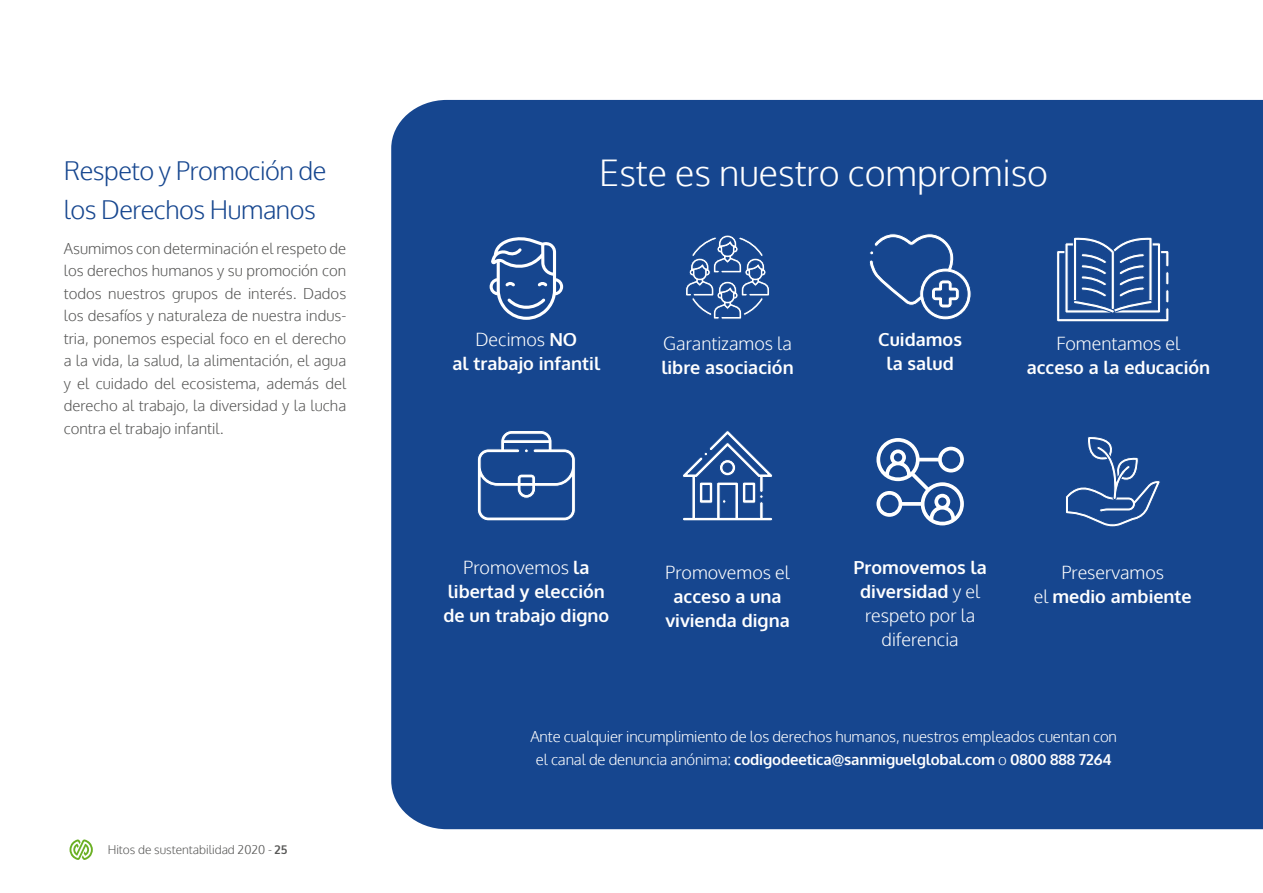
<style>
.page{position:relative;width:1263px;height:893px;background:#fff}
.page>*{position:absolute;margin:0;border:0;box-sizing:border-box;transform-origin:0 0}
.t1{font:300 36px "Oxygen";color:#fff}
.t2{font:300 25.5px/39px "Oxygen";letter-spacing:-.02em;color:#16468f}
.t3{font:700 18px/24px "Oxygen";color:#fff;text-align:center}
.t4{font:300 18px/24px "Oxygen";color:#fff;text-align:center}
.t5{font:300 15px/22.5px "Oxygen";color:#575756;text-align:justify}
.t6{font:300 15px/22.5px "Oxygen";letter-spacing:-.01em;color:#fff;text-align:center}
.t7{font:300 12px "Oxygen";color:#575756}
.s1{font-weight:700}
.s2{font-weight:300}
</style>
<div class="page">
<svg style="left:70px;top:839px;width:23px;height:21px"></svg>
<div style="left:391px;top:100px;width:872px;height:729px;background:#16468f"></div>
<svg style="left:490px;top:236px;width:73px;height:84px"></svg>
<svg style="left:685px;top:235px;width:85px;height:84px;background:#3c64a1"></svg>
<svg style="left:869px;top:234px;width:102px;height:86px;background:#365f9e"></svg>
<svg style="left:1056px;top:236px;width:113px;height:86px;background:#4a70a8"></svg>
<svg style="left:874px;top:436px;width:92px;height:92px"></svg>
<svg style="left:682px;top:430px;width:91px;height:91px;background:#436aa4"></svg>
<svg style="left:477px;top:430px;width:99px;height:91px;background:#3f67a3"></svg>
<svg style="left:1065px;top:428px;width:95px;height:99px;background:#2e599a"></svg>
<h2 class="t2" style="left:64px;top:152px;width:264px">Respeto y Promoción de los Derechos Humanos</h2>
<p class="t5" style="left:64px;top:238px;width:284px">Asumimos con determinación el respeto de los derechos humanos y su promoción con todos nuestros grupos de interés. Dados los desafíos y naturaleza de nuestra indus&shy;tria, ponemos especial foco en el derecho a la vida, la salud, la alimentación, el agua y el cuidado del ecosistema, además del derecho al trabajo, la diversidad y la lucha contra el trabajo infantil.</p>
<p class="t7" style="left:108px;top:842px;width:181px">Hitos de sustentabilidad 2020 - <span class="s1">25</span></p>
<h1 class="t1" style="left:599px;top:150px;width:450px">Este es nuestro compromiso</h1>
<p class="t3" style="left:878px;top:328px;width:85px">Cuidamos la salud</p>
<p class="t3" style="left:453px;top:328px;width:149px"><span class="s2">Decimos</span> NO<br>al trabajo infantil</p>
<p class="t4" style="left:1056px;top:332px;width:125px">Fomentamos el</p>
<p class="t4" style="left:663px;top:332px;width:130px">Garantizamos la</p>
<p class="t3" style="left:661px;top:356px;width:134px">libre asociación</p>
<p class="t3" style="left:1027px;top:356px;width:185px">acceso a la educación</p>
<p class="t3" style="left:443px;top:556px;width:167px"><span class="s2">Promovemos</span> la libertad y elección de un trabajo digno</p>
<p class="t4" style="left:854px;top:556px;width:135px"><span class="s1">Promovemos la diversidad</span> y el respeto por la diferencia</p>
<p class="t4" style="left:665px;top:561px;width:126px">Promovemos el</p>
<p class="t3" style="left:665px;top:585px;width:126px">acceso a una vivienda digna</p>
<p class="t4" style="left:1034px;top:561px;width:160px">Preservamos<br>el <span class="s1">medio ambiente</span></p>
<p class="t6" style="left:530px;top:726px;width:588px">Ante cualquier incumplimiento de los derechos humanos, nuestros empleados cuentan con el canal de denuncia anónima: <span class="s1">codigodeetica@sanmiguelglobal.com</span> o <span class="s1">0800 888 7264</span></p>
</div>
